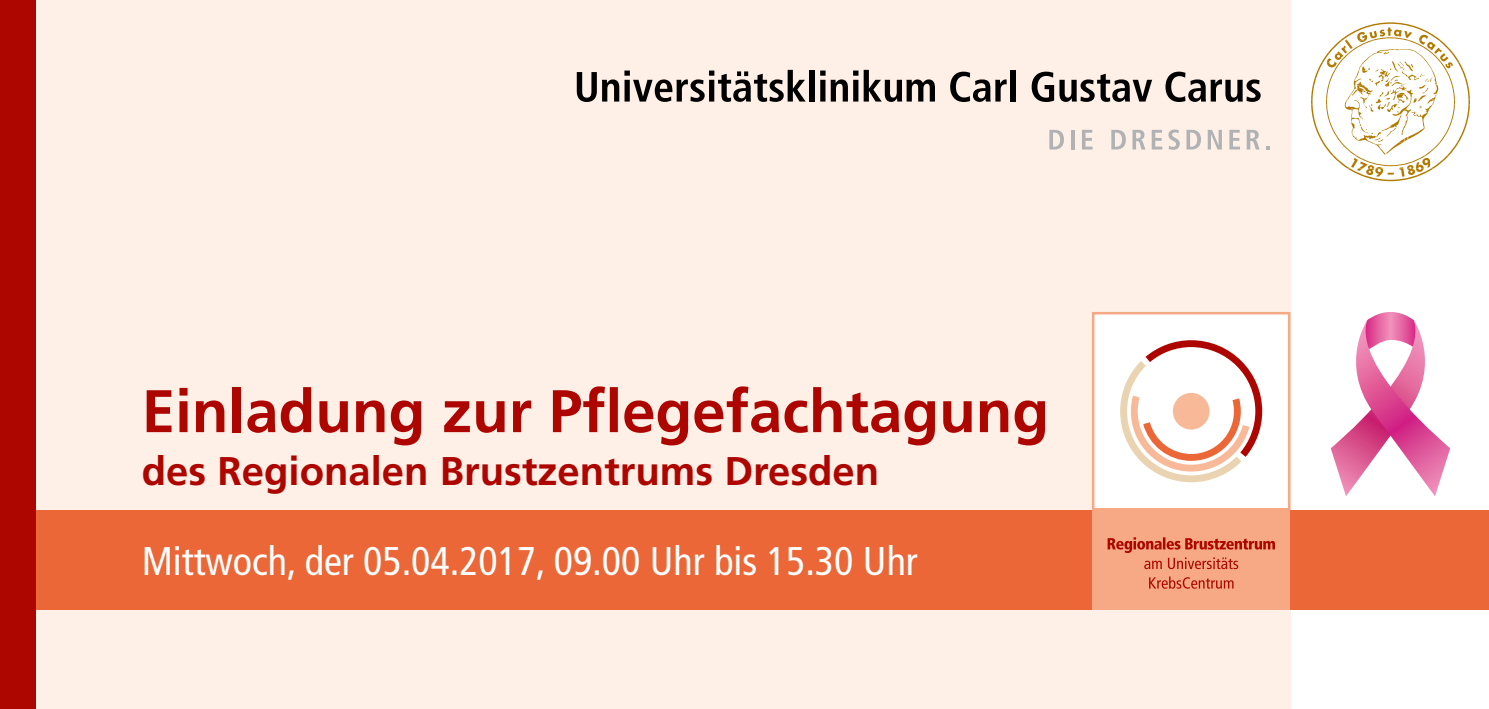
<style>
.page{position:relative;width:1489px;height:709px;background:#fff}
.page>*{position:absolute;margin:0;border:0;box-sizing:border-box;transform-origin:0 0}
.t1{font:700 60px "Frutiger LT";color:#ad0600}
.t2{font:condensed 40px "Frutiger LT";color:#fff}
.t3{font:700 40px "Frutiger LT";color:#ad0600}
</style>
<div class="page">
<div style="left:0;top:0;width:1290px;height:709px;background:#feefe7"></div>
<div style="left:1091px;top:312px;width:199px;height:198px;background:#fff;border:2px solid #f6a984"></div>
<div style="left:1091px;top:510px;width:199px;height:99px;background:#f6a984"></div>
<svg style="left:1120px;top:340px;width:142px;height:142px"></svg>
<div style="left:1172px;top:393px;width:37px;height:36px;background:#f8b998;border-radius:50%"></div>
<svg style="left:1149px;top:576px;width:84px;height:12px"></svg>
<svg style="left:1107px;top:537px;width:167px;height:32px"></svg>
<svg style="left:1049px;top:130px;width:14px;height:19px"></svg>
<svg style="left:1071px;top:130px;width:3px;height:19px"></svg>
<svg style="left:1082px;top:130px;width:10px;height:19px"></svg>
<svg style="left:1111px;top:130px;width:14px;height:19px"></svg>
<svg style="left:1132px;top:130px;width:13px;height:19px"></svg>
<svg style="left:1151px;top:130px;width:11px;height:19px"></svg>
<svg style="left:1168px;top:129px;width:11px;height:21px"></svg>
<svg style="left:1186px;top:130px;width:14px;height:19px"></svg>
<svg style="left:1207px;top:130px;width:14px;height:19px"></svg>
<svg style="left:1229px;top:130px;width:10px;height:19px"></svg>
<svg style="left:1246px;top:130px;width:13px;height:19px"></svg>
<svg style="left:576px;top:70px;width:229px;height:32px"></svg>
<div style="left:809px;top:70px;width:5px;height:32px;background:#000"></div>
<svg style="left:820px;top:71px;width:27px;height:31px"></svg>
<svg style="left:853px;top:70px;width:81px;height:32px"></svg>
<svg style="left:950px;top:72px;width:56px;height:30px"></svg>
<div style="left:1010px;top:70px;width:5px;height:32px;background:#000"></div>
<svg style="left:1031px;top:72px;width:121px;height:30px"></svg>
<svg style="left:1165px;top:72px;width:95px;height:30px"></svg>
<svg style="left:1311px;top:22px;width:158px;height:159px"></svg>
<div style="left:1290px;top:510px;width:198px;height:99px;background:#ec6737"></div>
<div style="left:0;top:510px;width:1091px;height:99px;background:#ec6737"></div>
<div style="left:0;top:0;width:35px;height:709px;background:#ad0600"></div>
<svg style="left:1330px;top:312px;width:119px;height:184px"></svg>
<h1 class="t1" style="left:142px;top:376px;width:908px">Einladung zur Pflegefachtagung</h1>
<p class="t3" style="left:142px;top:447px;width:739px">des Regionalen Brustzentrums Dresden</p>
<p class="t2" style="left:142px;top:538px;width:777px">Mittwoch, der 05.04.2017, 09.00 Uhr bis 15.30 Uhr</p>
</div>
